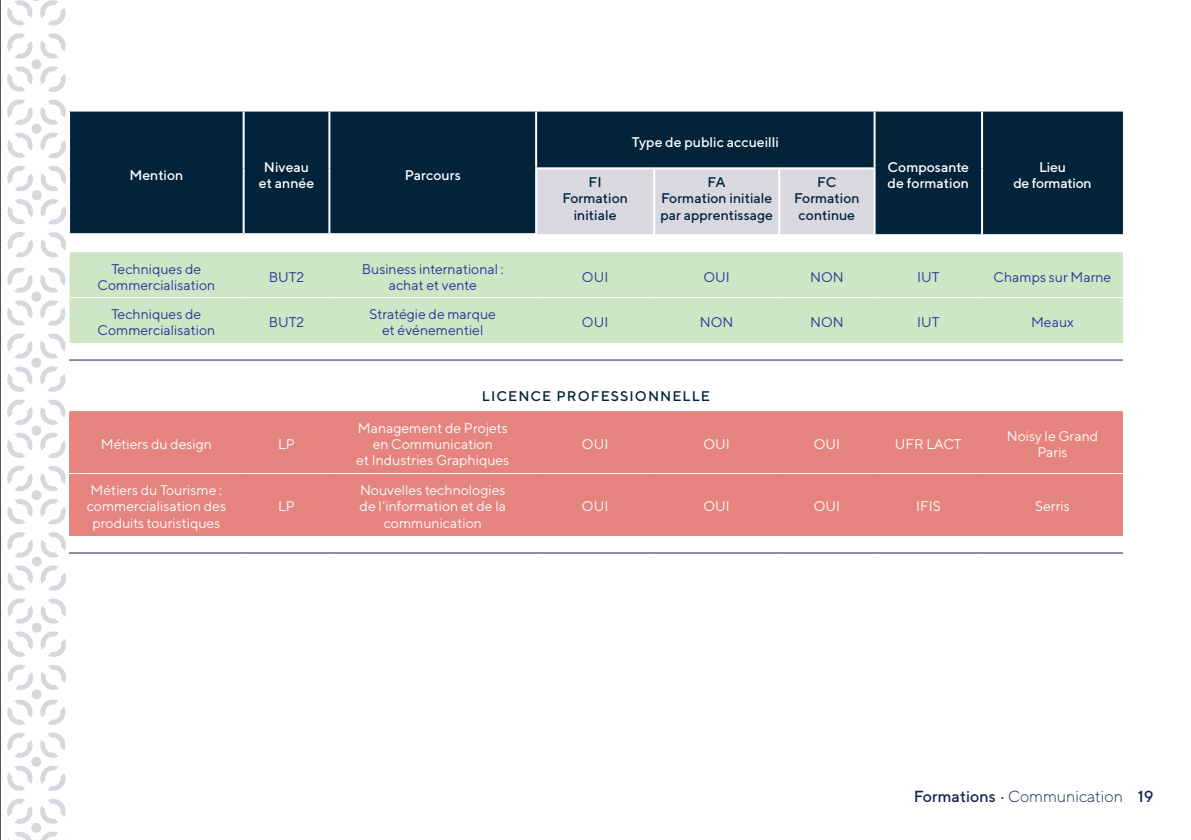
<style>
.page{position:relative;width:1191px;height:840px;background:#fff}
.page>*{position:absolute;margin:0;border:0;box-sizing:border-box;transform-origin:0 0}
.t1{font:300 16px "TT Norms";color:#16234d}
.t2{font:500 16px "TT Norms";color:#18224e}
.Exergue{font:14px/16px "TT Norms";color:#fff;text-align:center}
.Exergue-2{font:14px/16px "TT Norms";color:#2b3393;text-align:center}
.Exergue-3{font:500 14px/16px "TT Norms";color:#fff;text-align:center}
.Exergue-4{font:500 14px/16px "TT Norms";color:#03233b;text-align:center}
.Exergue-5{font:500 14px "TT Norms";letter-spacing:.075em;color:#03233b}
.Exergue-6{font:500 14px "TT Norms";letter-spacing:-.02em;color:#fff}
.s1{font-weight:500}
</style>
<div class="page">
<hr style="left:0;top:0;width:1px;height:839px;background:#231f20">
<div style="left:70px;top:111px;width:1053px;height:123px;background:#03233b"></div>
<div style="left:537px;top:169px;width:336px;height:65px;background:#d9d8e1"></div>
<div style="left:70px;top:252px;width:1053px;height:91px;background:#cde6c5"></div>
<div style="left:69px;top:411px;width:1054px;height:124px;background:#e5847e"></div>
<hr style="left:873px;top:111px;width:2px;height:56px;background:#fff">
<hr style="left:981px;top:111px;width:2px;height:57px;background:#fff">
<hr style="left:873px;top:169px;width:2px;height:65px;background:#fff">
<hr style="left:981px;top:168px;width:2px;height:66px;background:#fff">
<hr style="left:243px;top:111px;width:2px;height:57px;background:#fff">
<hr style="left:328px;top:111px;width:2px;height:57px;background:#fff">
<hr style="left:535px;top:111px;width:2px;height:56px;background:#fff">
<hr style="left:243px;top:168px;width:2px;height:65px;background:#fff">
<hr style="left:328px;top:168px;width:2px;height:65px;background:#fff">
<hr style="left:535px;top:167px;width:119px;height:2px;background:#fff">
<hr style="left:535px;top:169px;width:2px;height:64px;background:#fff">
<hr style="left:654px;top:167px;width:125px;height:2px;background:#fff">
<hr style="left:653px;top:169px;width:2px;height:65px;background:#fff">
<hr style="left:779px;top:167px;width:96px;height:2px;background:#fff">
<hr style="left:778px;top:169px;width:2px;height:65px;background:#fff">
<hr style="left:68px;top:233px;width:176px;height:2px;background:#fff">
<hr style="left:244px;top:233px;width:85px;height:2px;background:#fff">
<hr style="left:329px;top:233px;width:208px;height:2px;background:#fff">
<hr style="left:69px;top:359px;width:175px;height:1px;background:#16234d">
<hr style="left:244px;top:359px;width:85px;height:1px;background:#16234d">
<hr style="left:329px;top:359px;width:207px;height:1px;background:#16234d">
<hr style="left:536px;top:359px;width:118px;height:1px;background:#16234d">
<hr style="left:654px;top:359px;width:125px;height:1px;background:#16234d">
<hr style="left:779px;top:359px;width:95px;height:1px;background:#16234d">
<hr style="left:874px;top:359px;width:108px;height:1px;background:#16234d">
<hr style="left:982px;top:359px;width:141px;height:1px;background:#16234d">
<hr style="left:69px;top:297px;width:175px;height:1px;background:#fff">
<hr style="left:244px;top:297px;width:85px;height:1px;background:#fff">
<hr style="left:329px;top:297px;width:207px;height:1px;background:#fff">
<hr style="left:536px;top:297px;width:118px;height:1px;background:#fff">
<hr style="left:654px;top:297px;width:125px;height:1px;background:#fff">
<hr style="left:779px;top:297px;width:95px;height:1px;background:#fff">
<hr style="left:874px;top:297px;width:108px;height:1px;background:#fff">
<hr style="left:982px;top:297px;width:141px;height:1px;background:#fff">
<hr style="left:69px;top:473px;width:175px;height:1px;background:#fff">
<hr style="left:244px;top:473px;width:85px;height:1px;background:#fff">
<hr style="left:329px;top:473px;width:207px;height:1px;background:#fff">
<hr style="left:536px;top:473px;width:118px;height:1px;background:#fff">
<hr style="left:654px;top:473px;width:125px;height:1px;background:#fff">
<hr style="left:779px;top:473px;width:95px;height:1px;background:#fff">
<hr style="left:874px;top:473px;width:108px;height:1px;background:#fff">
<hr style="left:982px;top:473px;width:141px;height:1px;background:#fff">
<hr style="left:69px;top:552px;width:175px;height:1px;background:#18224e">
<hr style="left:244px;top:552px;width:85px;height:1px;background:#18224e">
<hr style="left:329px;top:552px;width:207px;height:1px;background:#18224e">
<hr style="left:536px;top:552px;width:118px;height:1px;background:#18224e">
<hr style="left:654px;top:552px;width:125px;height:1px;background:#18224e">
<hr style="left:779px;top:552px;width:95px;height:1px;background:#18224e">
<hr style="left:874px;top:552px;width:108px;height:1px;background:#18224e">
<hr style="left:982px;top:552px;width:141px;height:1px;background:#18224e">
<svg style="left:7px;top:267px;width:59px;height:59px"></svg>
<svg style="left:7px;top:333px;width:59px;height:59px"></svg>
<svg style="left:7px;top:399px;width:59px;height:59px"></svg>
<svg style="left:7px;top:465px;width:59px;height:59px"></svg>
<svg style="left:7px;top:532px;width:59px;height:58px"></svg>
<svg style="left:7px;top:598px;width:59px;height:58px"></svg>
<svg style="left:7px;top:664px;width:59px;height:60px"></svg>
<svg style="left:7px;top:732px;width:59px;height:58px"></svg>
<svg style="left:7px;top:798px;width:59px;height:41px"></svg>
<svg style="left:7px;top:0;width:59px;height:26px"></svg>
<svg style="left:7px;top:33px;width:59px;height:59px"></svg>
<svg style="left:7px;top:99px;width:59px;height:59px"></svg>
<svg style="left:8px;top:232px;width:25px;height:25px"></svg>
<svg style="left:40px;top:232px;width:26px;height:25px"></svg>
<svg style="left:7px;top:165px;width:59px;height:59px"></svg>
<p class="Exergue-3" style="left:129px;top:166px;width:56px">Mention</p>
<p class="Exergue-3" style="left:259px;top:158px;width:57px">Niveau et année</p>
<p class="Exergue-3" style="left:405px;top:166px;width:57px">Parcours</p>
<p class="Exergue-2" style="left:98px;top:260px;width:119px">Techniques de<br>Commercialisation</p>
<p class="Exergue-2" style="left:269px;top:268px;width:37px">BUT2</p>
<p class="Exergue-2" style="left:98px;top:305px;width:119px">Techniques de<br>Commercialisation</p>
<p class="Exergue-2" style="left:269px;top:313px;width:37px">BUT2</p>
<p class="Exergue-2" style="left:362px;top:260px;width:143px">Business international :</p>
<p class="Exergue-2" style="left:389px;top:276px;width:90px">achat et vente</p>
<p class="Exergue-2" style="left:369px;top:305px;width:128px">Stratégie de marque</p>
<p class="Exergue-2" style="left:382px;top:321px;width:103px">et événementiel</p>
<p class="Exergue-3" style="left:631px;top:133px;width:149px">Type de public accueilli</p>
<p class="Exergue-3" style="left:887px;top:158px;width:83px;text-align:left">Composante de formation</p>
<p class="Exergue-3" style="left:1039px;top:158px;width:28px">Lieu</p>
<p class="Exergue-4" style="left:817px;top:174px;width:21px">FC</p>
<p class="Exergue-4" style="left:794px;top:190px;width:67px">Formation continue</p>
<p class="Exergue-4" style="left:588px;top:174px;width:15px">FI</p>
<p class="Exergue-6" style="left:1013px;top:174px;width:80px">de formation</p>
<p class="Exergue-4" style="left:562px;top:190px;width:67px">Formation initiale</p>
<p class="Exergue-4" style="left:707px;top:174px;width:20px">FA</p>
<p class="Exergue-4" style="left:660px;top:190px;width:114px;text-align:left">Formation initiale par apprentissage</p>
<p class="Exergue-2" style="left:582px;top:268px;width:28px">OUI</p>
<p class="Exergue-2" style="left:703px;top:268px;width:28px">OUI</p>
<p class="Exergue-2" style="left:810px;top:268px;width:35px">NON</p>
<p class="Exergue-2" style="left:917px;top:268px;width:24px">IUT</p>
<p class="Exergue-2" style="left:993px;top:268px;width:119px">Champs sur Marne</p>
<p class="Exergue-2" style="left:582px;top:313px;width:28px">OUI</p>
<p class="Exergue-2" style="left:700px;top:313px;width:35px">NON</p>
<p class="Exergue-2" style="left:810px;top:313px;width:35px">NON</p>
<p class="Exergue-2" style="left:917px;top:313px;width:24px">IUT</p>
<p class="Exergue-2" style="left:1031px;top:313px;width:44px">Meaux</p>
<p class="Exergue-5" style="left:482px;top:387px;width:230px">LICENCE PROFESSIONNELLE</p>
<p class="Exergue" style="left:101px;top:435px;width:113px">Métiers du design</p>
<p class="Exergue" style="left:278px;top:435px;width:18px">LP</p>
<p class="Exergue" style="left:358px;top:419px;width:151px">Management de Projets</p>
<p class="Exergue" style="left:373px;top:435px;width:122px">en Communication</p>
<p class="Exergue" style="left:356px;top:451px;width:155px">et Industries Graphiques</p>
<p class="Exergue" style="left:582px;top:435px;width:28px">OUI</p>
<p class="Exergue" style="left:703px;top:435px;width:28px">OUI</p>
<p class="Exergue" style="left:813px;top:435px;width:28px">OUI</p>
<p class="Exergue" style="left:895px;top:435px;width:68px">UFR LACT</p>
<p class="Exergue" style="left:1006px;top:427px;width:93px">Noisy le Grand</p>
<p class="Exergue" style="left:1037px;top:443px;width:32px">Paris</p>
<p class="Exergue" style="left:87px;top:482px;width:141px">Métiers du Tourisme : commercialisation des produits touristiques</p>
<p class="Exergue" style="left:278px;top:498px;width:18px">LP</p>
<p class="Exergue" style="left:359px;top:482px;width:148px">Nouvelles technologies de l'information et de la communication</p>
<p class="Exergue" style="left:582px;top:498px;width:28px">OUI</p>
<p class="Exergue" style="left:703px;top:498px;width:28px">OUI</p>
<p class="Exergue" style="left:813px;top:498px;width:28px">OUI</p>
<p class="Exergue" style="left:916px;top:498px;width:26px">IFIS</p>
<p class="Exergue" style="left:1035px;top:498px;width:36px">Serris</p>
<p class="t1" style="left:913px;top:786px;width:211px"><span class="s1">Formations ·</span> Communication</p>
<p class="t2" style="left:1137px;top:786px;width:17px">19</p>
</div>
